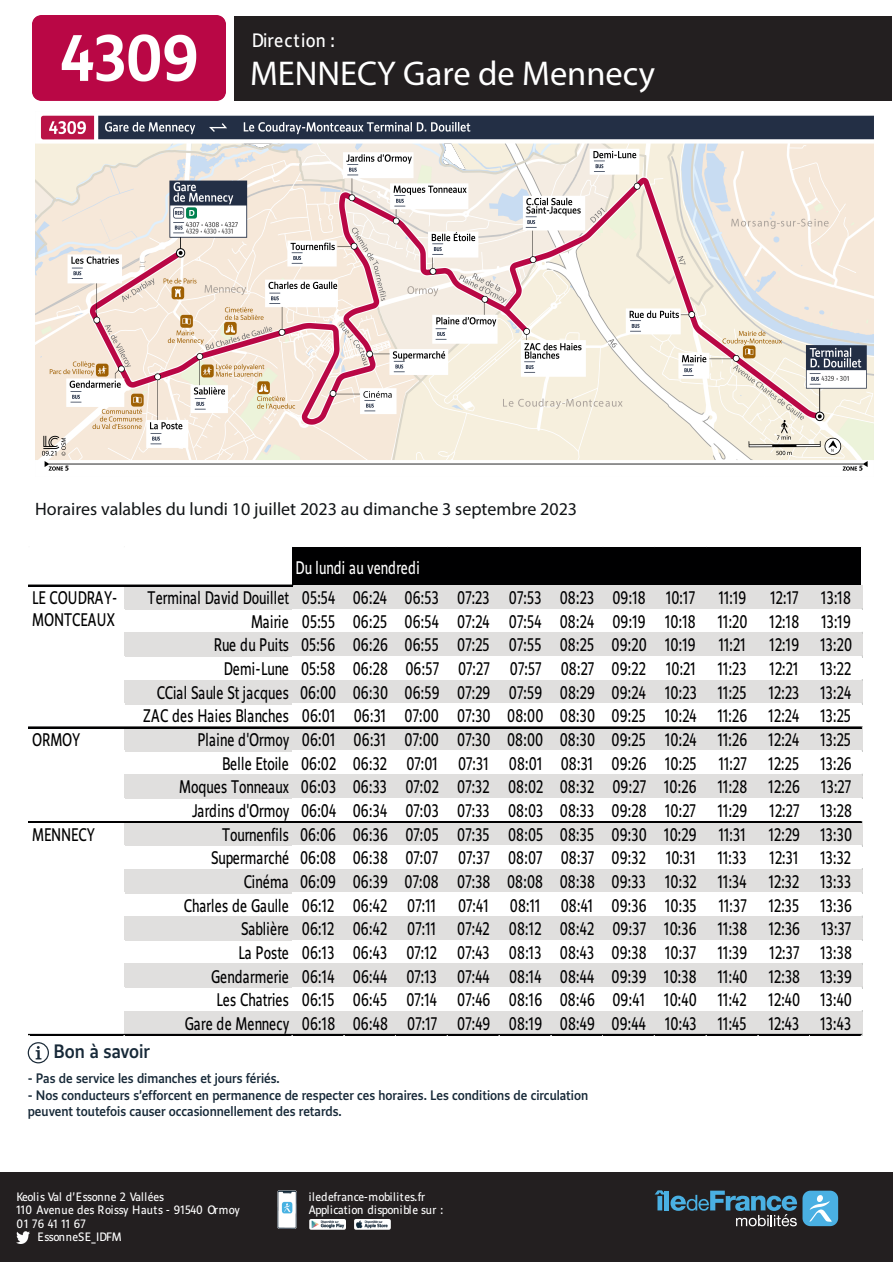
<style>
.page{position:relative;width:893px;height:1263px;background:#fff}
.page>*{position:absolute;margin:0;border:0;box-sizing:border-box;transform-origin:0 0}
.t1{font:34.5px "Myriad Pro";color:#fff}
.t2{font:18px "Myriad Pro";color:#111416}
.t3{font:18px "IDF Voyageur";letter-spacing:.015em;color:#fff}
.t4{font:500 18px "IDF Voyageur";color:#172938}
.t5{font:16.95px/23.7px "IDF Voyageur";letter-spacing:.005em;color:#000001;scale:.81 1}
.t6{font:16.95px "IDF Voyageur";letter-spacing:.02em;color:#fff;scale:.81 1}
.t7{font:16.95px "IDF Voyageur";letter-spacing:-.015em;color:#000001;scale:.81 1}
.t8{font:500 12.75px/15.8px "IDF Voyageur";color:#172938}
.t9{font:11.25px/13.5px "IDF Voyageur";letter-spacing:.01em;color:#fff}
.t10{font:11.25px "IDF Voyageur";letter-spacing:-.01em;color:#fff}
</style>
<div class="page">
<div style="left:0;top:1172px;width:892px;height:90px;background:#231f20"></div>
<svg style="left:17px;top:1231px;width:12px;height:12px"></svg>
<img style="left:278px;top:1190px;width:19px;height:39px">
<img style="left:309px;top:1220px;width:36px;height:10px">
<img style="left:354px;top:1220px;width:36px;height:10px">
<svg style="left:655px;top:1190px;width:183px;height:36px"></svg>
<div style="left:234px;top:16px;width:658px;height:84px;background:#231f20"></div>
<div style="left:28px;top:1042px;width:21px;height:21px;border:1px solid #1b2b39;border-radius:50%"></div>
<svg style="left:36px;top:1046px;width:5px;height:13px"></svg>
<img style="left:32px;top:16px;width:193px;height:84px">
<img style="left:36px;top:115px;width:837px;height:356px">
<div style="left:292px;top:548px;width:570px;height:38px;background:#000001"></div>
<hr style="left:861px;top:548px;width:1px;height:38px;background:#fff">
<div style="left:124px;top:585px;width:738px;height:25px;background:#e0dfde"></div>
<div style="left:30px;top:609px;width:95px;height:24px;background:#fff"></div>
<div style="left:292px;top:609px;width:570px;height:24px;background:#fff"></div>
<div style="left:124px;top:632px;width:738px;height:25px;background:#e0dfde"></div>
<div style="left:30px;top:656px;width:95px;height:25px;background:#fff"></div>
<div style="left:292px;top:656px;width:570px;height:25px;background:#fff"></div>
<div style="left:124px;top:680px;width:738px;height:24px;background:#e0dfde"></div>
<div style="left:30px;top:703px;width:95px;height:25px;background:#fff"></div>
<div style="left:292px;top:703px;width:570px;height:25px;background:#fff"></div>
<div style="left:124px;top:727px;width:738px;height:25px;background:#e0dfde"></div>
<div style="left:30px;top:750px;width:95px;height:25px;background:#fff"></div>
<div style="left:292px;top:750px;width:570px;height:25px;background:#fff"></div>
<div style="left:124px;top:774px;width:738px;height:25px;background:#e0dfde"></div>
<div style="left:30px;top:798px;width:95px;height:25px;background:#fff"></div>
<div style="left:292px;top:798px;width:570px;height:25px;background:#fff"></div>
<div style="left:124px;top:821px;width:738px;height:25px;background:#e0dfde"></div>
<div style="left:30px;top:845px;width:95px;height:25px;background:#fff"></div>
<div style="left:292px;top:845px;width:570px;height:25px;background:#fff"></div>
<div style="left:124px;top:869px;width:738px;height:24px;background:#e0dfde"></div>
<div style="left:30px;top:892px;width:95px;height:25px;background:#fff"></div>
<div style="left:292px;top:892px;width:570px;height:25px;background:#fff"></div>
<div style="left:124px;top:916px;width:738px;height:25px;background:#e0dfde"></div>
<div style="left:30px;top:940px;width:95px;height:24px;background:#fff"></div>
<div style="left:292px;top:940px;width:570px;height:24px;background:#fff"></div>
<div style="left:124px;top:963px;width:738px;height:25px;background:#e0dfde"></div>
<div style="left:30px;top:987px;width:95px;height:25px;background:#fff"></div>
<div style="left:292px;top:987px;width:570px;height:25px;background:#fff"></div>
<div style="left:124px;top:1011px;width:738px;height:24px;background:#e0dfde"></div>
<hr style="left:29px;top:585px;width:264px;height:1px;background:#000001">
<hr style="left:29px;top:727px;width:833px;height:1px;background:#000001">
<hr style="left:29px;top:821px;width:833px;height:2px;background:#000001">
<hr style="left:29px;top:1034px;width:833px;height:1px;background:#000001">
<p class="t3" style="left:252px;top:29px;width:85px">Direction :</p>
<h1 class="t1" style="left:250px;top:52px;width:407px">MENNECY Gare de Mennecy</h1>
<p class="t2" style="left:35px;top:498px;width:544px">Horaires valables du lundi 10 juillet 2023 au dimanche 3 septembre 2023</p>
<p class="t5" style="left:32px;top:587px;width:107px;line-height:21.5px">LE COUDRAY-<br>MONTCEAUX</p>
<p class="t6" style="left:296px;top:556px;width:155px">Du lundi au vendredi</p>
<p class="t5" style="left:148px;top:585px;width:677px">Terminal David Douillet 05:54 06:24 06:53 07:23 07:53 08:23 09:18 10:17</p>
<p class="t5" style="left:719px;top:585px;width:36px">11:19</p>
<p class="t5" style="left:770px;top:585px;width:36px">12:17</p>
<p class="t5" style="left:821px;top:585px;width:38px">13:18</p>
<p class="t5" style="left:251px;top:609px;width:550px">Mairie 05:55 06:25 06:54 07:24 07:54 08:24 09:19 10:18</p>
<p class="t5" style="left:718px;top:609px;width:38px">11:20</p>
<p class="t5" style="left:770px;top:609px;width:38px">12:18</p>
<p class="t5" style="left:821px;top:609px;width:38px">13:19</p>
<p class="t5" style="left:214px;top:633px;width:596px">Rue du Puits 05:56 06:26 06:55 07:25 07:55 08:25 09:20 10:19</p>
<p class="t5" style="left:719px;top:633px;width:35px">11:21</p>
<p class="t5" style="left:770px;top:633px;width:38px">12:19</p>
<p class="t5" style="left:820px;top:633px;width:41px">13:20</p>
<p class="t5" style="left:224px;top:656px;width:584px">Demi-Lune 05:58 06:28 06:57 07:27 07:57 08:27 09:22 10:21</p>
<p class="t5" style="left:718px;top:656px;width:37px">11:23</p>
<p class="t5" style="left:770px;top:656px;width:37px">12:21</p>
<p class="t5" style="left:820px;top:656px;width:40px">13:22</p>
<p class="t5" style="left:157px;top:680px;width:668px">CCial Saule St jacques 06:00 06:30 06:59 07:29 07:59 08:29 09:24 10:23</p>
<p class="t5" style="left:718px;top:680px;width:37px">11:25</p>
<p class="t5" style="left:769px;top:680px;width:39px">12:23</p>
<p class="t5" style="left:820px;top:680px;width:39px">13:24</p>
<p class="t5" style="left:143px;top:704px;width:747px">ZAC des Haies Blanches 06:01 06:31 07:00 07:30 08:00 08:30 09:25 10:24 11:26</p>
<p class="t5" style="left:769px;top:704px;width:103px">12:24 13:25</p>
<p class="t5" style="left:32px;top:727px;width:61px">ORMOY</p>
<p class="t5" style="left:197px;top:727px;width:680px">Plaine d'Ormoy 06:01 06:31 07:00 07:30 08:00 08:30 09:25 10:24 11:26</p>
<p class="t5" style="left:769px;top:727px;width:103px">12:24 13:25</p>
<p class="t5" style="left:222px;top:751px;width:587px">Belle Etoile 06:02 06:32 07:01 07:31 08:01 08:31 09:26 10:25</p>
<p class="t5" style="left:719px;top:751px;width:36px">11:27</p>
<p class="t5" style="left:769px;top:751px;width:39px">12:25</p>
<p class="t5" style="left:820px;top:751px;width:40px">13:26</p>
<p class="t5" style="left:179px;top:775px;width:640px">Moques Tonneaux 06:03 06:33 07:02 07:32 08:02 08:32 09:27 10:26</p>
<p class="t5" style="left:718px;top:775px;width:38px">11:28</p>
<p class="t5" style="left:769px;top:775px;width:40px">12:26</p>
<p class="t5" style="left:821px;top:775px;width:38px">13:27</p>
<p class="t5" style="left:192px;top:798px;width:624px">Jardins d'Ormoy 06:04 06:34 07:03 07:33 08:03 08:33 09:28 10:27</p>
<p class="t5" style="left:718px;top:798px;width:38px">11:29</p>
<p class="t5" style="left:770px;top:798px;width:103px">12:27 13:28</p>
<p class="t7" style="left:32px;top:823px;width:79px">MENNECY</p>
<p class="t5" style="left:222px;top:822px;width:587px">Tournenfils 06:06 06:36 07:05 07:35 08:05 08:35 09:30 10:29</p>
<p class="t5" style="left:719px;top:822px;width:35px">11:31</p>
<p class="t5" style="left:769px;top:822px;width:105px">12:29 13:30</p>
<p class="t5" style="left:211px;top:846px;width:600px">Supermarché 06:08 06:38 07:07 07:37 08:07 08:37 09:32 10:31</p>
<p class="t5" style="left:718px;top:846px;width:37px">11:33</p>
<p class="t5" style="left:769px;top:846px;width:37px">12:31</p>
<p class="t5" style="left:820px;top:846px;width:40px">13:32</p>
<p class="t5" style="left:244px;top:869px;width:622px">Cinéma 06:09 06:39 07:08 07:38 08:08 08:38 09:33 10:32 11:34</p>
<p class="t5" style="left:769px;top:869px;width:103px">12:32 13:33</p>
<p class="t5" style="left:184px;top:893px;width:313px">Charles de Gaulle 06:12 06:42 07:11</p>
<p class="t5" style="left:458px;top:893px;width:39px">07:41</p>
<p class="t5" style="left:510px;top:893px;width:232px">08:11 08:41 09:36 10:35</p>
<p class="t5" style="left:719px;top:893px;width:36px">11:37</p>
<p class="t5" style="left:769px;top:893px;width:39px">12:35</p>
<p class="t5" style="left:820px;top:893px;width:40px">13:36</p>
<p class="t5" style="left:241px;top:917px;width:242px">Sablière 06:12 06:42 07:11</p>
<p class="t5" style="left:457px;top:917px;width:297px">07:42 08:12 08:42 09:37 10:36</p>
<p class="t5" style="left:718px;top:917px;width:38px">11:38</p>
<p class="t5" style="left:769px;top:917px;width:40px">12:36</p>
<p class="t5" style="left:821px;top:917px;width:38px">13:37</p>
<p class="t5" style="left:238px;top:940px;width:566px">La Poste 06:13 06:43 07:12 07:43 08:13 08:43 09:38 10:37</p>
<p class="t5" style="left:718px;top:940px;width:38px">11:39</p>
<p class="t5" style="left:770px;top:940px;width:103px">12:37 13:38</p>
<p class="t5" style="left:211px;top:964px;width:601px">Gendarmerie 06:14 06:44 07:13 07:44 08:14 08:44 09:39 10:38</p>
<p class="t5" style="left:217px;top:964px;width:786px;text-indent:501px">11:40 12:38 13:39<br>Les Chatries 06:15 06:45 07:14 07:46 08:16 08:46 09:41 10:40 11:42</p>
<p class="t5" style="left:769px;top:987px;width:105px">12:40 13:40</p>
<p class="t5" style="left:185px;top:1011px;width:633px">Gare de Mennecy 06:18 06:48 07:17 07:49 08:19 08:49 09:44 10:43</p>
<p class="t5" style="left:718px;top:1011px;width:37px">11:45</p>
<p class="t5" style="left:769px;top:1011px;width:39px">12:43</p>
<p class="t5" style="left:820px;top:1011px;width:39px">13:43</p>
<p class="t4" style="left:54px;top:1040px;width:98px">Bon à savoir</p>
<p class="t8" style="left:28px;top:1070px;width:254px">- Pas de service les dimanches et jours fériés.</p>
<p class="t8" style="left:28px;top:1087px;width:562px">- Nos conducteurs s’efforcent en permanence de respecter ces horaires. Les conditions de circulation peuvent toutefois causer occasionnellement des retards.</p>
<p class="t10" style="left:16px;top:1189px;width:149px">Keolis Val d’Essonne 2 Vallées</p>
<p class="t9" style="left:16px;top:1203px;width:225px">110 Avenue des Roissy Hauts - 91540 Ormoy</p>
<p class="t9" style="left:16px;top:1216px;width:71px">01 76 41 11 67</p>
<p class="t10" style="left:38px;top:1229px;width:86px">EssonneSE_IDFM</p>
<p class="t9" style="left:309px;top:1189px;width:136px">iledefrance-mobilites.fr<br>Application disponible sur :</p>
</div>
